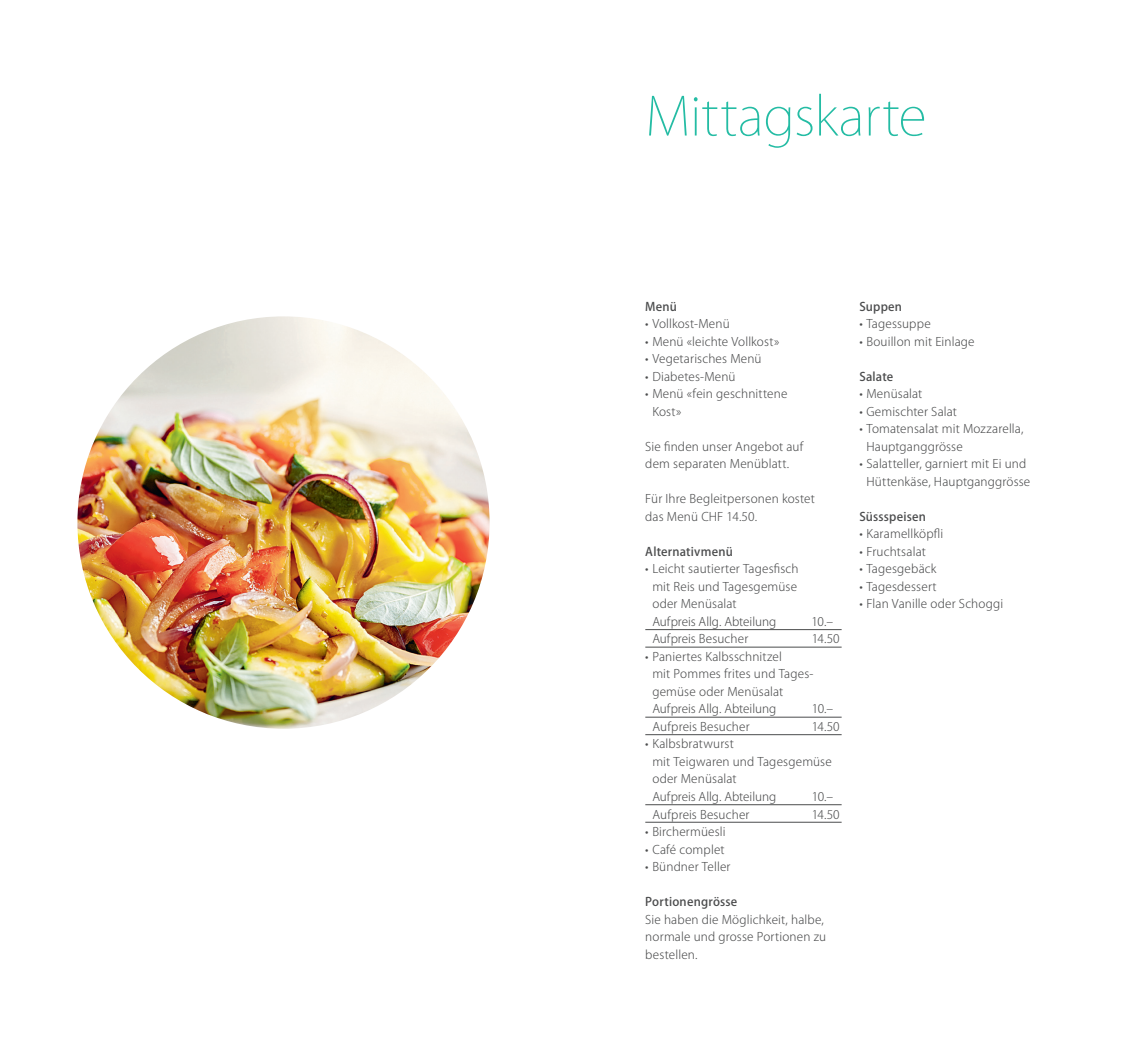
<style>
.page{position:relative;width:1134px;height:1053px;background:#fff}
.page>*{position:absolute;margin:0;border:0;box-sizing:border-box;transform-origin:0 0}
.t1{font:200 52.5px "Koz Go Pr 6 N";letter-spacing:-.01em;color:#24bca4}
.t2{font:300 11.88px/17.5px "Koz Go Pr 6 N";letter-spacing:.01em;color:#4b4c4d}
.t3{font:500 11.88px "Koz Go Pr 6 N";letter-spacing:.02em;color:#4b4c4d}
</style>
<div class="page">
<img style="left:77px;top:316px;width:413px;height:412px;border-radius:206px">
<hr style="left:645px;top:629px;width:197px;height:1px;background:#4b4c4d">
<hr style="left:645px;top:646px;width:197px;height:1px;background:#4b4c4d">
<hr style="left:645px;top:716px;width:197px;height:1px;background:#4b4c4d">
<hr style="left:645px;top:734px;width:197px;height:1px;background:#4b4c4d">
<hr style="left:645px;top:804px;width:197px;height:1px;background:#4b4c4d">
<hr style="left:645px;top:821px;width:197px;height:1px;background:#4b4c4d">
<h1 class="t1" style="left:645px;top:87px;width:283px">Mittagskarte</h1>
<p class="t3" style="left:645px;top:299px;width:33px">Menü</p>
<p class="t2" style="left:645px;top:315px;width:86px">• Vollkost-Menü</p>
<p class="t2" style="left:645px;top:333px;width:135px">• Menü «leichte Vollkost»</p>
<p class="t2" style="left:645px;top:350px;width:118px">• Vegetarisches Menü</p>
<p class="t2" style="left:645px;top:368px;width:92px">• Diabetes-Menü</p>
<p class="t2" style="left:652px;top:385px;width:137px;text-indent:-7px">• Menü «fein geschnittene<br>Kost»</p>
<p class="t2" style="left:645px;top:438px;width:159px">Sie finden unser Angebot auf dem separaten Menüblatt.</p>
<p class="t2" style="left:645px;top:490px;width:171px">Für Ihre Begleitpersonen kostet das Menü CHF 14.50.</p>
<p class="t3" style="left:645px;top:544px;width:89px">Alternativmenü</p>
<p class="t2" style="left:652px;top:560px;width:148px;text-indent:-7px">• Leicht sautierter Tagesfisch mit Reis und Tagesgemüse oder Menüsalat<br>Aufpreis Allg. Abteilung</p>
<p class="t2" style="left:811px;top:613px;width:23px">10.–</p>
<p class="t2" style="left:652px;top:630px;width:97px">Aufpreis Besucher</p>
<p class="t2" style="left:812px;top:630px;width:30px">14.50</p>
<p class="t2" style="left:652px;top:648px;width:162px;text-indent:-7px">• Paniertes Kalbsschnitzel<br>mit Pommes frites und Tages&shy;gemüse oder Menüsalat<br>Aufpreis Allg. Abteilung</p>
<p class="t2" style="left:812px;top:700px;width:23px">10.–</p>
<p class="t2" style="left:652px;top:718px;width:99px">Aufpreis Besucher</p>
<p class="t2" style="left:812px;top:718px;width:30px">14.50</p>
<p class="t2" style="left:652px;top:735px;width:181px;text-indent:-7px">• Kalbsbratwurst<br>mit Teigwaren und Tagesgemüse oder Menüsalat<br>Aufpreis Allg. Abteilung</p>
<p class="t2" style="left:812px;top:788px;width:23px">10.–</p>
<p class="t2" style="left:652px;top:805px;width:99px">Aufpreis Besucher</p>
<p class="t2" style="left:812px;top:805px;width:30px">14.50</p>
<p class="t2" style="left:645px;top:823px;width:82px">• Birchermüesli</p>
<p class="t2" style="left:645px;top:840px;width:81px">• Café complet</p>
<p class="t2" style="left:645px;top:858px;width:87px">• Bündner Teller</p>
<p class="t3" style="left:645px;top:894px;width:94px">Portionengrösse</p>
<p class="t2" style="left:645px;top:910px;width:182px">Sie haben die Möglichkeit, halbe, normale und grosse Portionen zu bestellen.</p>
<p class="t3" style="left:859px;top:299px;width:44px">Suppen</p>
<p class="t2" style="left:859px;top:315px;width:73px">• Tagessuppe</p>
<p class="t2" style="left:859px;top:333px;width:117px">• Bouillon mit Einlage</p>
<p class="t3" style="left:859px;top:370px;width:35px">Salate</p>
<p class="t2" style="left:859px;top:385px;width:64px">• Menüsalat</p>
<p class="t2" style="left:859px;top:403px;width:99px">• Gemischter Salat</p>
<p class="t2" style="left:866px;top:420px;width:159px;text-indent:-7px">• Tomatensalat mit Mozzarella,<br>Hauptganggrösse</p>
<p class="t2" style="left:859px;top:455px;width:172px;text-align:center">• Salatteller, garniert mit Ei und<br>Hüttenkäse, Hauptganggrösse</p>
<p class="t3" style="left:859px;top:510px;width:68px">Süssspeisen</p>
<p class="t2" style="left:859px;top:525px;width:85px">• Karamellköpfli</p>
<p class="t2" style="left:859px;top:543px;width:68px">• Fruchtsalat</p>
<p class="t2" style="left:859px;top:560px;width:79px">• Tagesgebäck</p>
<p class="t2" style="left:859px;top:578px;width:79px">• Tagesdessert</p>
<p class="t2" style="left:859px;top:595px;width:146px">• Flan Vanille oder Schoggi</p>
</div>
